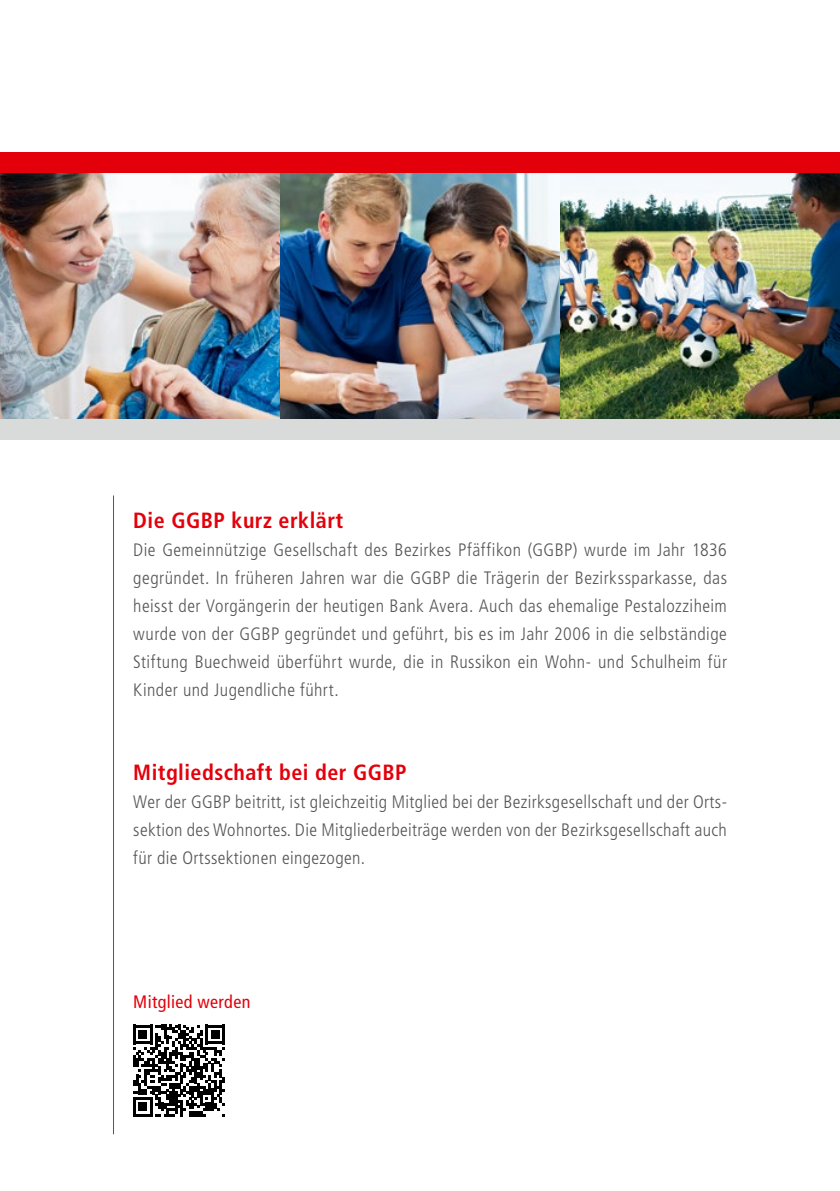
<style>
.page{position:relative;width:840px;height:1191px;background:#fff}
.page>*{position:absolute;margin:0;border:0;box-sizing:border-box;transform-origin:0 0}
.t1{font:700 condensed 22px "Frutiger LT Std";letter-spacing:.02em;color:#e3000b}
.t2{font:300 condensed 18px/28px "Frutiger LT Std";letter-spacing:.02em;color:#565655;text-align:justify}
.t3{font:condensed 18px "Frutiger LT Std";letter-spacing:.02em;color:#e3000b}
</style>
<div class="page">
<div style="left:0;top:152px;width:839px;height:21px;background:#e3000b"></div>
<div style="left:0;top:418px;width:839px;height:22px;background:#d9dada"></div>
<img style="left:0;top:173px;width:839px;height:245px">
<hr style="left:113px;top:495px;width:1px;height:639px;background:#565655">
<svg style="left:133px;top:1024px;width:92px;height:92px"></svg>
<p class="t1" style="left:133px;top:507px;width:211px">Die GGBP kurz erklärt</p>
<p class="t2" style="left:133px;top:536px;width:595px">Die Gemeinnützige Gesellschaft des Bezirkes Pfäffikon (GGBP) wurde im Jahr 1836 gegründet. In früheren Jahren war die GGBP die Trägerin der Bezirkssparkasse, das heisst der Vorgängerin der heutigen Bank Avera. Auch das ehemalige Pestalozziheim wurde von der GGBP gegründet und geführt, bis es im Jahr 2006 in die selbständige Stiftung Buechweid überführt wurde, die in Russikon ein Wohn- und Schulheim für Kinder und Jugendliche führt.</p>
<p class="t1" style="left:133px;top:759px;width:275px">Mitgliedschaft bei der GGBP</p>
<p class="t2" style="left:133px;top:788px;width:595px">Wer der GGBP beitritt, ist gleichzeitig Mitglied bei der Bezirksgesellschaft und der Orts&shy;sektion des Wohnortes. Die Mitgliederbeiträge werden von der Bezirksgesellschaft auch für die Ortssektionen eingezogen.</p>
<p class="t3" style="left:133px;top:991px;width:118px">Mitglied werden</p>
</div>
